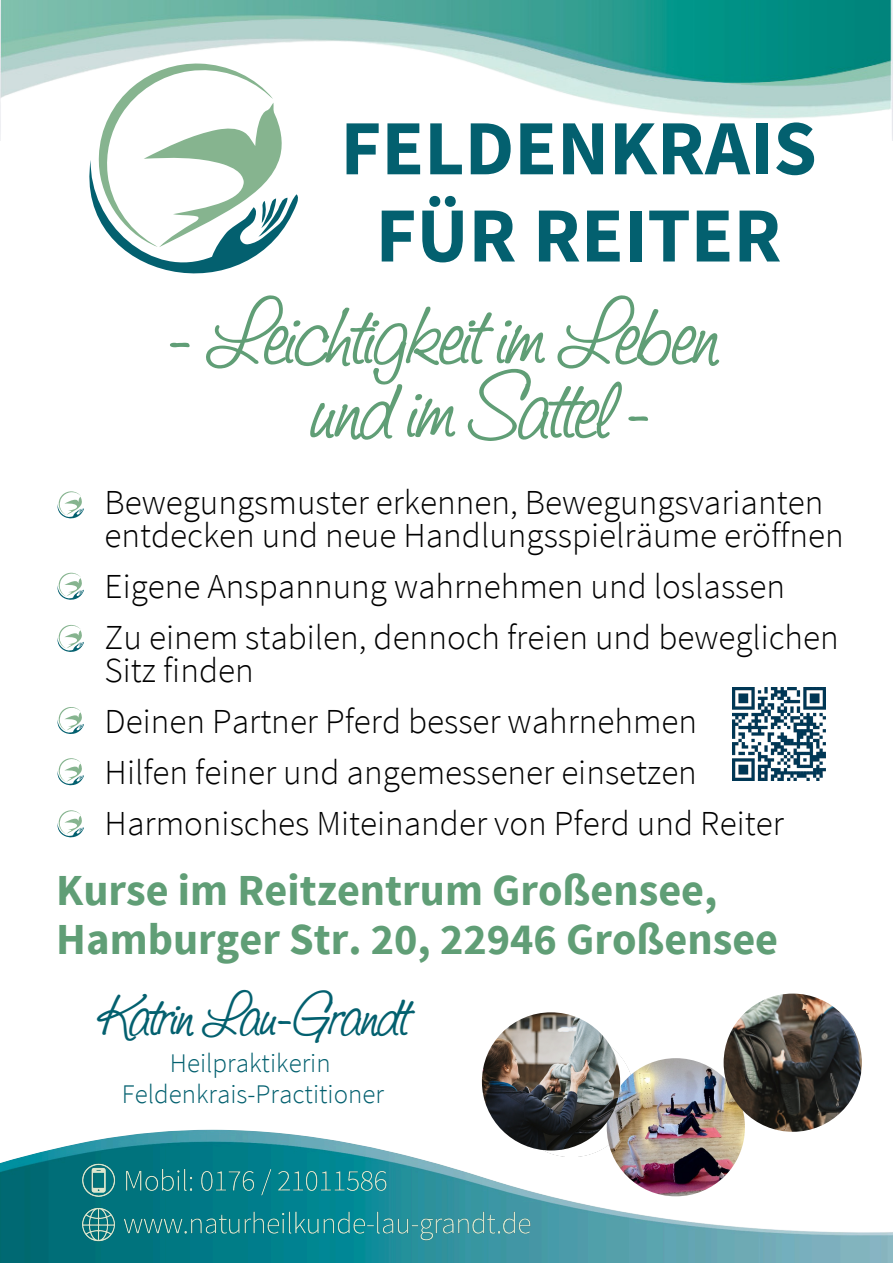
<style>
.page{position:relative;width:893px;height:1263px;background:#fff}
.page>*{position:absolute;margin:0;border:0;box-sizing:border-box;transform-origin:0 0}
.t1{font:700 78.07px/87.2px "Source Sans Pro";color:#03606f;text-align:center}
.t2{font:700 69.75px "TF Saginaw";color:#609e76}
.t3{font:700 45.83px "TF Saginaw";color:#03606f}
.t4{font:700 44.25px/48.9px "Source Sans Pro";color:#609e76}
.t5{font:300 35.1px/33.2px "Source Sans Pro";color:#000}
.t6{font:300 26.85px "Source Sans Pro";color:#03606f}
</style>
<div class="page">
<img style="left:0;top:0;width:893px;height:140px">
<svg style="left:57px;top:573px;width:27px;height:27px"></svg>
<svg style="left:89px;top:64px;width:209px;height:209px"></svg>
<img style="left:0;top:1130px;width:893px;height:133px">
<img style="left:733px;top:688px;width:92px;height:92px">
<img style="left:67px;top:1149px;width:481px;height:48px">
<img style="left:67px;top:1197px;width:481px;height:58px">
<svg style="left:57px;top:491px;width:27px;height:27px"></svg>
<svg style="left:57px;top:625px;width:27px;height:27px"></svg>
<svg style="left:57px;top:707px;width:27px;height:27px"></svg>
<svg style="left:57px;top:758px;width:27px;height:27px"></svg>
<img style="left:510px;top:1038px;width:121px;height:118px">
<img style="left:607px;top:1058px;width:138px;height:138px;border-radius:50%">
<img style="left:482px;top:1012px;width:138px;height:138px;border-radius:50%">
<img style="left:723px;top:993px;width:139px;height:139px;border-radius:50%">
<svg style="left:57px;top:810px;width:27px;height:27px"></svg>
<p class="t1" style="left:340px;top:103px;width:478px">FELDENKRAIS<br>FÜR REITER</p>
<h4 class="t2" style="left:167px;top:310px;width:552px">- Leichtigkeit im Leben</h4>
<h4 class="t2" style="left:310px;top:384px;width:341px">und im Sattel -</h4>
<p class="t5" style="left:105px;top:484px;width:740px">Bewegungsmuster erkennen, Bewegungsvarianten entdecken und neue Handlungsspielräume eröffnen</p>
<p class="t5" style="left:105px;top:569px;width:682px">Eigene Anspannung wahrnehmen und loslassen</p>
<h1 class="t5" style="left:105px;top:620px;width:735px">Zu einem stabilen, dennoch freien und beweglichen<br>Sitz finden</h1>
<p class="t5" style="left:105px;top:704px;width:594px">Deinen Partner Pferd besser wahrnehmen</p>
<h2 class="t5" style="left:105px;top:755px;width:594px">Hilfen feiner und angemessener einsetzen</h2>
<h2 class="t5" style="left:105px;top:806px;width:680px">Harmonisches Miteinander von Pferd und Reiter</h2>
<h4 class="t4" style="left:56px;top:865px;width:723px">Kurse im Reitzentrum Großensee,<br>Hamburger Str. 20, 22946 Großensee</h4>
<h4 class="t3" style="left:98px;top:999px;width:311px">Katrin Lau-Grandt</h4>
<h4 class="t6" style="left:170px;top:1046px;width:162px">Heilpraktikerin</h4>
<p class="t6" style="left:122px;top:1077px;width:263px">Feldenkrais-Practitioner</p>
</div>
